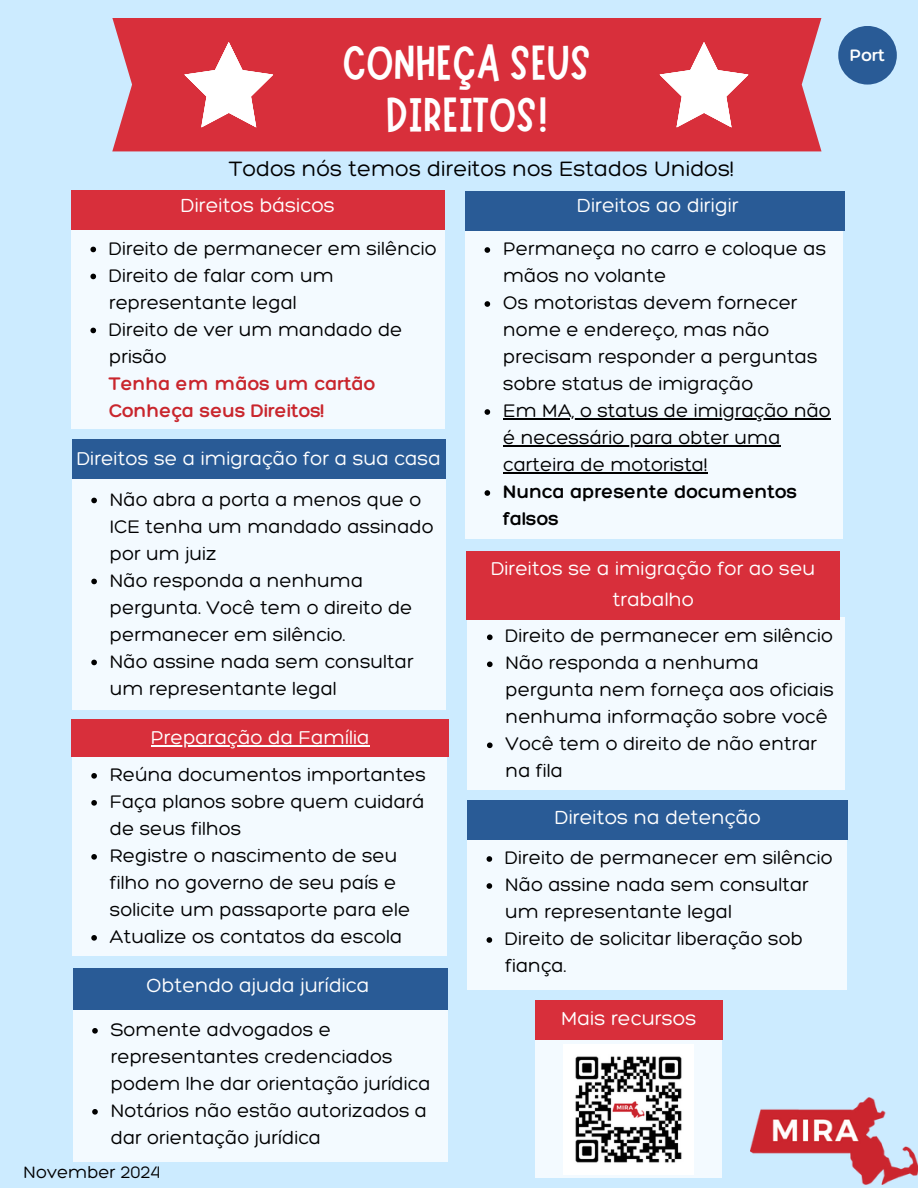
<style>
.page{position:relative;width:918px;height:1188px;background:#ccebff}
.page>*{position:absolute;margin:0;border:0;box-sizing:border-box;transform-origin:0 0}
.t1{font:49.2px/52.7px "Marykate";color:#fff;text-align:center}
.t2{font:300 22.5px "Hero";color:#000}
.t3{font:300 20.55px "Hero";color:#fff}
.t4{font:300 20.1px/31.5px "Hero";color:#fff;text-align:center}
.t5{font:300 19.8px/27px "Hero";color:#000}
.t6{font:300 19.8px/27px "Hero";color:#c9262d}
.t7{font:300 19.8px "Hero";color:#000}
.t8{font:300 18px "Hero";color:#000}
.t9{font:300 18px "Hero";color:#fff}
.s1{font-style:inherit}
</style>
<div class="page">
<div style="left:112px;top:18px;width:709px;height:133px;background:#d82f3b"></div>
<svg style="left:184px;top:42px;width:89px;height:86px;background:#e88990"></svg>
<svg style="left:660px;top:42px;width:89px;height:86px;background:#e88990"></svg>
<div style="left:71px;top:230px;width:374px;height:199px;background:#f3faff"></div>
<svg style="left:90px;top:247px;width:6px;height:5px"></svg>
<svg style="left:90px;top:274px;width:6px;height:5px"></svg>
<svg style="left:90px;top:328px;width:6px;height:5px"></svg>
<div style="left:72px;top:479px;width:374px;height:230px;background:#f3faff"></div>
<svg style="left:91px;top:498px;width:6px;height:5px"></svg>
<svg style="left:91px;top:579px;width:6px;height:5px"></svg>
<svg style="left:91px;top:660px;width:6px;height:5px"></svg>
<div style="left:465px;top:230px;width:378px;height:309px;background:#f3faff"></div>
<svg style="left:485px;top:247px;width:5px;height:6px"></svg>
<svg style="left:485px;top:301px;width:5px;height:6px"></svg>
<svg style="left:485px;top:409px;width:5px;height:6px"></svg>
<hr style="left:503px;top:418px;width:328px;height:1px;background:#000">
<hr style="left:503px;top:445px;width:278px;height:1px;background:#000">
<hr style="left:503px;top:472px;width:205px;height:1px;background:#000">
<svg style="left:485px;top:490px;width:5px;height:6px"></svg>
<div style="left:467px;top:836px;width:380px;height:154px;background:#f3faff"></div>
<svg style="left:487px;top:856px;width:5px;height:6px"></svg>
<svg style="left:487px;top:883px;width:5px;height:6px"></svg>
<svg style="left:487px;top:937px;width:5px;height:6px"></svg>
<div style="left:71px;top:190px;width:374px;height:40px;background:#d82f3b"></div>
<div style="left:72px;top:439px;width:374px;height:40px;background:#295b96"></div>
<div style="left:465px;top:191px;width:380px;height:39px;background:#295b96"></div>
<div style="left:467px;top:800px;width:381px;height:39px;background:#295b96"></div>
<div style="left:72px;top:757px;width:375px;height:198px;background:#f3faff"></div>
<svg style="left:91px;top:773px;width:6px;height:6px"></svg>
<svg style="left:91px;top:800px;width:6px;height:6px"></svg>
<svg style="left:91px;top:854px;width:6px;height:6px"></svg>
<svg style="left:91px;top:935px;width:6px;height:6px"></svg>
<div style="left:73px;top:1008px;width:374px;height:154px;background:#f3faff"></div>
<svg style="left:92px;top:1028px;width:6px;height:6px"></svg>
<svg style="left:92px;top:1109px;width:6px;height:6px"></svg>
<div style="left:71px;top:720px;width:378px;height:37px;background:#d82f3b"></div>
<hr style="left:151px;top:745px;width:219px;height:2px;background:#fff">
<div style="left:73px;top:968px;width:374px;height:42px;background:#295b96"></div>
<div style="left:468px;top:618px;width:377px;height:172px;background:#f3faff"></div>
<svg style="left:487px;top:634px;width:6px;height:6px"></svg>
<svg style="left:487px;top:661px;width:6px;height:6px"></svg>
<svg style="left:487px;top:742px;width:6px;height:6px"></svg>
<div style="left:467px;top:551px;width:373px;height:68px;background:#d82f3b"></div>
<div style="left:535px;top:1040px;width:187px;height:138px;background:#f3faff"></div>
<div style="left:535px;top:1000px;width:187px;height:40px;background:#d82f3b"></div>
<img style="left:751px;top:1098px;width:167px;height:86px">
<div style="left:838px;top:26px;width:59px;height:59px;background:#295b96;border-radius:50%"></div>
<img style="left:563px;top:1044px;width:131px;height:131px">
<h3 class="t1" style="left:342px;top:31px;width:251px">CONHEÇA SEUS<br>DIREITOS!</h3>
<p class="t2" style="left:229px;top:155px;width:507px">Todos nós temos direitos nos Estados Unidos!</p>
<p class="t3" style="left:181px;top:193px;width:155px">Direitos básicos</p>
<h2 class="t3" style="left:578px;top:193px;width:163px">Direitos ao dirigir</h2>
<p class="t5" style="left:109px;top:234px;width:329px">Direito de permanecer em silêncio<br>Direito de falar com um representante legal<br>Direito de ver um mandado de prisão</p>
<p class="t6" style="left:109px;top:369px;width:268px">Tenha em mãos um cartão<br>Conheça seus Direitos!</p>
<p class="t4" style="left:77px;top:442px;width:365px">Direitos se a imigração for a sua casa</p>
<p class="t5" style="left:110px;top:485px;width:325px">Não abra a porta a menos que o<br>ICE tenha um mandado assinado por um juiz</p>
<h2 class="t5" style="left:110px;top:566px;width:304px">Não responda a nenhuma pergunta. Você tem o direito de permanecer em silêncio.</h2>
<h2 class="t5" style="left:110px;top:647px;width:305px">Não assine nada sem consultar um representante legal</h2>
<p class="t4" style="left:151px;top:722px;width:220px">Preparação da Família</p>
<p class="t5" style="left:110px;top:760px;width:318px">Reúna documentos importantes</p>
<p class="t5" style="left:110px;top:787px;width:316px">Faça planos sobre quem cuidará de seus filhos</p>
<p class="t5" style="left:110px;top:841px;width:302px">Registre o nascimento de seu filho no governo de seu país e solicite um passaporte para ele</p>
<h2 class="t5" style="left:110px;top:922px;width:294px">Atualize os contatos da escola</h2>
<p class="t3" style="left:146px;top:973px;width:225px">Obtendo ajuda jurídica</p>
<p class="t5" style="left:111px;top:1015px;width:321px">Somente advogados e representantes credenciados podem lhe dar orientação jurídica</p>
<p class="t5" style="left:111px;top:1096px;width:318px">Notários não estão autorizados a dar orientação jurídica</p>
<p class="t8" style="left:24px;top:1161px;width:138px">November 2024</p>
<p class="t5" style="left:503px;top:235px;width:325px">Permaneça no carro e coloque as mãos no volante</p>
<p class="t5" style="left:503px;top:289px;width:316px">Os motoristas devem fornecer nome e endereço, mas não precisam responder a perguntas sobre status de imigração</p>
<p class="t5" style="left:503px;top:397px;width:329px">Em MA, o status de imigração não</p>
<h3 class="t5" style="left:503px;top:424px;width:296px">é necessário para obter uma carteira de motorista!<br><span class="s1">Nunca apresente documentos</span></h3>
<p class="t7" style="left:503px;top:506px;width:57px">falsos</p>
<p class="t4" style="left:491px;top:552px;width:326px">Direitos se a imigração for ao seu trabalho</p>
<h2 class="t5" style="left:506px;top:622px;width:329px">Direito de permanecer em silêncio</h2>
<p class="t5" style="left:506px;top:649px;width:330px">Não responda a nenhuma pergunta nem forneça aos oficiais nenhuma informação sobre você</p>
<p class="t5" style="left:506px;top:730px;width:313px">Você tem o direito de não entrar na fila</p>
<p class="t3" style="left:555px;top:804px;width:207px">Direitos na detenção</p>
<p class="t5" style="left:505px;top:844px;width:329px">Direito de permanecer em silêncio</p>
<p class="t5" style="left:505px;top:871px;width:305px">Não assine nada sem consultar um representante legal</p>
<h3 class="t5" style="left:505px;top:925px;width:299px">Direito de solicitar liberação sob fiança.</h3>
<p class="t3" style="left:561px;top:1005px;width:137px">Mais recursos</p>
<h2 class="t9" style="left:850px;top:44px;width:37px">Port</h2>
</div>
